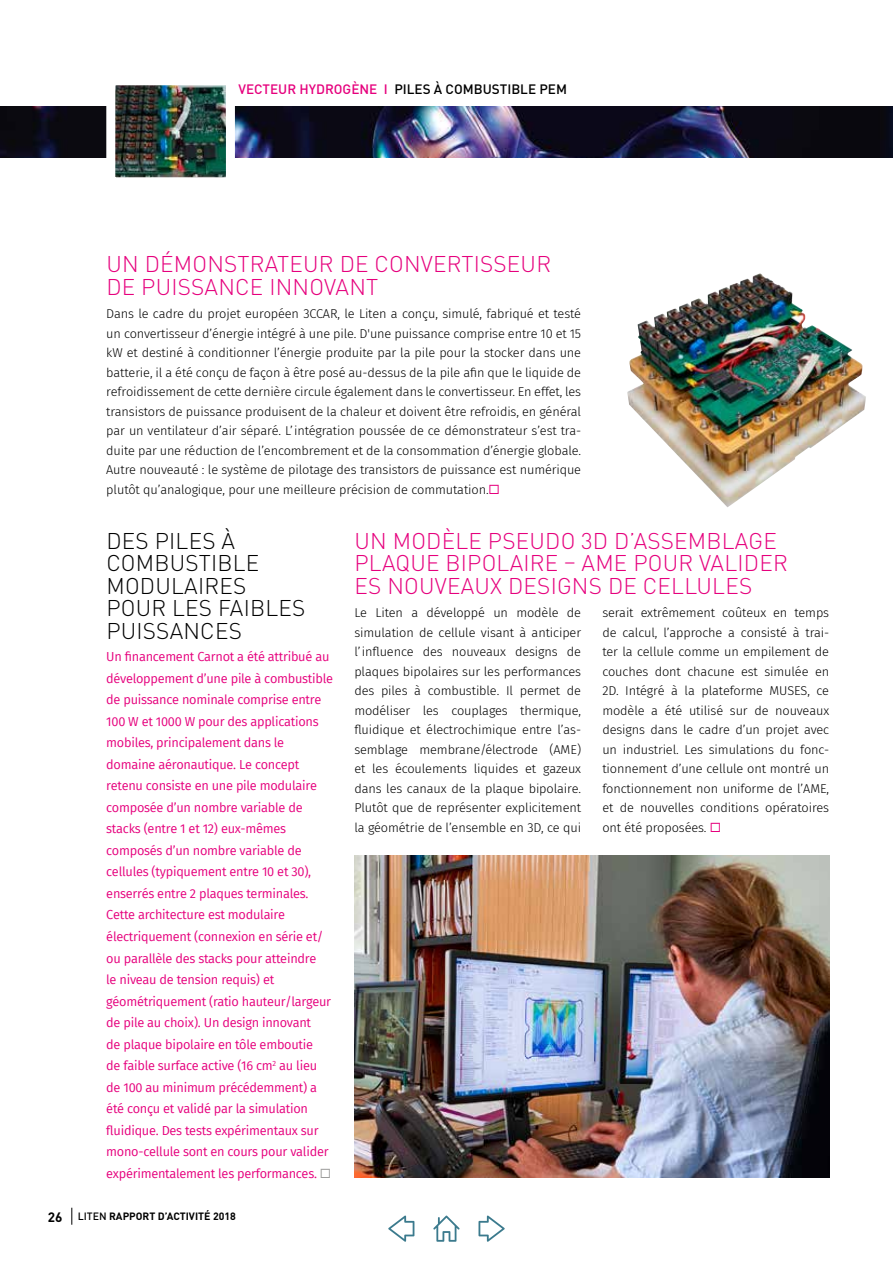
<style>
.page{position:relative;width:893px;height:1263px;background:#fff}
.page>*{position:absolute;margin:0;border:0;box-sizing:border-box;transform-origin:0 0}
.t1{font:300 22.5px/22.5px "DIN Pro";letter-spacing:.01em;color:#e6007d}
.t2{font:300 22.5px/22.5px "DIN Pro";letter-spacing:.01em;color:#000}
.t3{font:500 13.5px "DIN";color:#000}
.t4{font:300 12.75px/19.5px "Fira Sans";letter-spacing:-.01em;color:#000;text-align:justify}
.t5{font:12.75px/21.6px "Fira Sans";letter-spacing:-.02em;color:#e6007d}
.t6{font:700 10.5px "DIN";color:#000}
.s1{color:#e6007d}
.s2{color:#9d9d9c}
.s3{font-size:13.5px}
.s4{font-weight:500}
</style>
<div class="page">
<svg style="left:71px;top:1208px;width:1px;height:17px"></svg>
<img style="left:0;top:106px;width:893px;height:51px">
<img style="left:116px;top:86px;width:109px;height:90px">
<div style="left:106px;top:76px;width:129px;height:110px;border:9px solid #fff"></div>
<img style="left:627px;top:273px;width:239px;height:234px">
<img style="left:354px;top:856px;width:475px;height:322px">
<svg style="left:433px;top:1215px;width:27px;height:27px"></svg>
<svg style="left:478px;top:1215px;width:27px;height:27px"></svg>
<svg style="left:388px;top:1215px;width:26px;height:27px"></svg>
<p class="t3" style="left:239px;top:80px;width:330px"><span class="s1">VECTEUR HYDROGÈNE I</span> PILES À COMBUSTIBLE PEM</p>
<h1 class="t1" style="left:106px;top:251px;width:446px">UN DÉMONSTRATEUR DE CONVERTISSEUR<br>DE PUISSANCE INNOVANT</h1>
<p class="t4" style="left:106px;top:304px;width:476px">Dans le cadre du projet européen 3CCAR, le Liten a conçu, simulé, fabriqué et testé un convertisseur d’énergie intégré à une pile. D'une puissance comprise entre 10 et 15 kW et destiné à conditionner l’énergie produite par la pile pour la stocker dans une batterie, il a été conçu de façon à être posé au-dessus de la pile afin que le liquide de refroidissement de cette dernière circule également dans le convertisseur. En effet, les transistors de puissance produisent de la chaleur et doivent être refroidis, en général par un ventilateur d’air séparé. L’intégration poussée de ce démonstrateur s’est tra&shy;duite par une réduction de l’encombrement et de la consommation d’énergie globale.<br>Autre nouveauté : le système de pilotage des transistors de puissance est numérique plutôt qu’analogique, pour une meilleure précision de commutation.<span class="s1">◻</span></p>
<h1 class="t2" style="left:106px;top:527px;width:201px">DES PILES À<br>COMBUSTIBLE<br>MODULAIRES<br>POUR LES FAIBLES<br>PUISSANCES</h1>
<p class="t5" style="left:106px;top:646px;width:228px">Un financement Carnot a été attribué au développement d’une pile à combustible de puissance nominale comprise entre 100 W et 1000 W pour des applications mobiles, principalement dans le domaine aéronautique. Le concept retenu consiste en une pile modulaire composée d’un nombre variable de stacks (entre 1 et 12) eux-mêmes composés d’un nombre variable de cellules (typiquement entre 10 et 30), enserrés entre 2 plaques terminales.<br>Cette architecture est modulaire électriquement (connexion en série et/ ou parallèle des stacks pour atteindre<br>le niveau de tension requis) et géométriquement (ratio hauteur/largeur de pile au choix). Un design innovant<br>de plaque bipolaire en tôle emboutie<br>de faible surface active (16 cm<sup>2</sup> au lieu de 100 au minimum précédemment) a été conçu et validé par la simulation fluidique. Des tests expérimentaux sur mono-cellule sont en cours pour valider expérimentalement les performances. <span class="s2">◻</span></p>
<p class="t6" style="left:48px;top:1209px;width:189px"><span class="s3">26</span> <span class="s4">LITEN</span> RAPPORT D’ACTIVITÉ 2018</p>
<h1 class="t1" style="left:354px;top:527px;width:435px">UN MODÈLE PSEUDO 3D D’ASSEMBLAGE<br>PLAQUE BIPOLAIRE – AME POUR VALIDER<br>ES NOUVEAUX DESIGNS DE CELLULES</h1>
<p class="t4" style="left:354px;top:603px;width:228px">Le Liten a développé un modèle de simulation de cellule visant à anticiper l’influence des nouveaux designs de plaques bipolaires sur les performances des piles à combustible. Il permet de modéliser les couplages thermique, fluidique et électrochimique entre l’as&shy;semblage membrane/électrode (AME) et les écoulements liquides et gazeux dans les canaux de la plaque bipolaire.<br>Plutôt que de représenter explicitement la géométrie de l’ensemble en 3D, ce qui</p>
<p class="t4" style="left:602px;top:603px;width:228px">serait extrêmement coûteux en temps de calcul, l’approche a consisté à trai&shy;ter la cellule comme un empilement de couches dont chacune est simulée en 2D. Intégré à la plateforme MUSES, ce modèle a été utilisé sur de nouveaux designs dans le cadre d’un projet avec un industriel. Les simulations du fonc&shy;tionnement d’une cellule ont montré un fonctionnement non uniforme de l’AME, et de nouvelles conditions opératoires ont été proposées. <span class="s1">◻</span></p>
</div>
